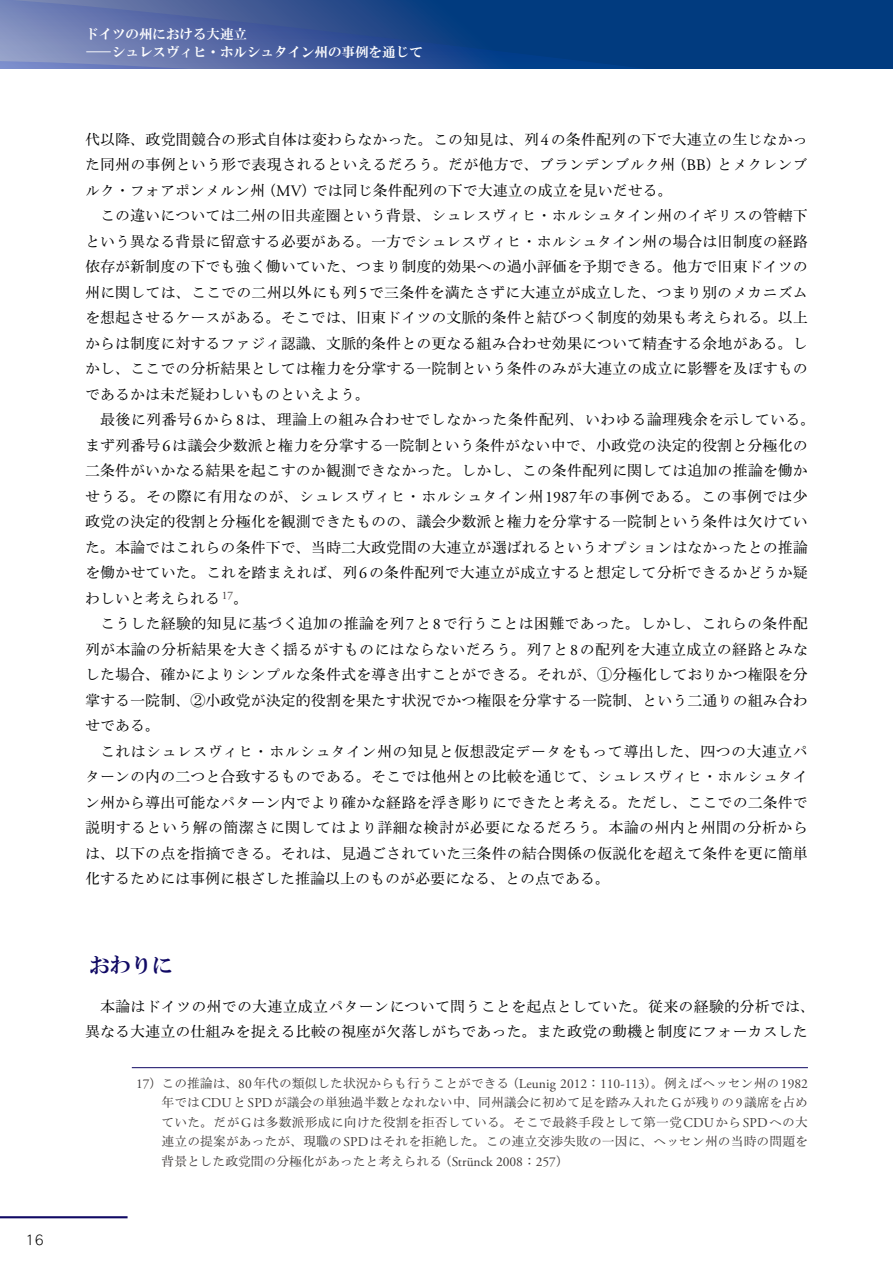
<style>
.page{position:relative;width:893px;height:1263px;background:#fff}
.page>*{position:absolute;margin:0;border:0;box-sizing:border-box;transform-origin:0 0}
.t1{font:21px "Ro H Mincho Std XB";color:#100964}
.t2{font:500 15px/25.5px "Ro H Min Kok Pro";letter-spacing:.005em;color:#000;text-align:justify}
.t3{font:13.5px/18px "Ro H Mincho Std XB";color:#fff}
.t4{font:13.5px "TB Go Std SL";color:#000}
.t5{font:500 12.75px/19.5px "Ro H Min Kok Pro";color:#3e3a39;text-align:justify}
.s1{font-family:"Adobe Garamond Pro";font-weight:400;font-size:15.9px}
.s2{font-family:"Adobe Garamond Pro";font-weight:400;font-size:13.5px}
</style>
<div class="page">
<svg style="left:0;top:0;width:893px;height:61px;background:#275090"></svg>
<svg style="left:0;top:61px;width:893px;height:7px;background:#2e5697"></svg>
<hr style="left:0;top:1216px;width:128px;height:2px;background:#100964">
<hr style="left:132px;top:1067px;width:676px;height:1px;background:#100964">
<p class="t4" style="left:26px;top:1228px;width:20px">16</p>
<p class="t3" style="left:85px;top:25px;width:339px">ドイツの州における大連立　<br>―シュレスヴィヒ・ホルシュタイン州の事例を通じて</p>
<p class="t2" style="left:85px;top:127px;width:724px">代以降、政党間競合の形式自体は変わらなかった。この知見は、列<span class="s1">4</span>の条件配列の下で大連立の生じなかった同州の事例という形で表現されるといえるだろう。だが他方で、ブランデンブルク州（<span class="s1">BB</span>）とメクレンブルク・フォアポンメルン州（<span class="s1">MV</span>）では同じ条件配列の下で大連立の成立を見いだせる。</p>
<p class="t2" style="left:85px;top:204px;width:724px;text-indent:15px">この違いについては二州の旧共産圏という背景、シュレスヴィヒ・ホルシュタイン州のイギリスの管轄下という異なる背景に留意する必要がある。一方でシュレスヴィヒ・ホルシュタイン州の場合は旧制度の経路依存が新制度の下でも強く働いていた、つまり制度的効果への過小評価を予期できる。他方で旧東ドイツの州に関しては、ここでの二州以外にも列<span class="s1">5</span>で三条件を満たさずに大連立が成立した、つまり別のメカニズムを想起させるケースがある。そこでは、旧東ドイツの文脈的条件と結びつく制度的効果も考えられる。以上からは制度に対するファジィ認識、文脈的条件との更なる組み合わせ効果について精査する余地がある。しかし、ここでの分析結果としては権力を分掌する一院制という条件のみが大連立の成立に影響を及ぼすものであるかは未だ疑わしいものといえよう。</p>
<p class="t2" style="left:85px;top:408px;width:732px;text-align:left;text-indent:15px">最後に列番号<span class="s1">6</span>から<span class="s1">8</span>は、理論上の組み合わせでしなかった条件配列、いわゆる論理残余を示している。まず列番号<span class="s1">6</span>は議会少数派と権力を分掌する一院制という条件がない中で、小政党の決定的役割と分極化の二条件がいかなる結果を起こすのか観測できなかった。しかし、この条件配列に関しては追加の推論を働かせうる。その際に有用なのが、シュレスヴィヒ・ホルシュタイン州<span class="s1">1987</span>年の事例である。この事例では少政党の決定的役割と分極化を観測できたものの、議会少数派と権力を分掌する一院制という条件は欠けていた。本論ではこれらの条件下で、当時二大政党間の大連立が選ばれるというオプションはなかったとの推論を働かせていた。これを踏まえれば、列<span class="s1">6</span>の条件配列で大連立が成立すると想定して分析できるかどうか疑わしいと考えられる <sup>17</sup>。</p>
<p class="t2" style="left:85px;top:612px;width:724px;text-indent:15px">こうした経験的知見に基づく追加の推論を列<span class="s1">7</span>と<span class="s1">8</span>で行うことは困難であった。しかし、これらの条件配列が本論の分析結果を大きく揺るがすものにはならないだろう。列<span class="s1">7</span>と<span class="s1">8</span>の配列を大連立成立の経路とみなした場合、確かによりシンプルな条件式を導き出すことができる。それが、①分極化しておりかつ権限を分掌する一院制、②小政党が決定的役割を果たす状況でかつ権限を分掌する一院制、という二通りの組み合わせである。</p>
<p class="t2" style="left:85px;top:739px;width:724px;text-indent:15px">これはシュレスヴィヒ・ホルシュタイン州の知見と仮想設定データをもって導出した、四つの大連立パターンの内の二つと合致するものである。そこでは他州との比較を通じて、シュレスヴィヒ・ホルシュタイン州から導出可能なパターン内でより確かな経路を浮き彫りにできたと考える。ただし、ここでの二条件で説明するという解の簡潔さに関してはより詳細な検討が必要になるだろう。本論の州内と州間の分析からは、以下の点を指摘できる。それは、見過ごされていた三条件の結合関係の仮説化を超えて条件を更に簡単化するためには事例に根ざした推論以上のものが必要になる、との点である。</p>
<h1 class="t1" style="left:89px;top:952px;width:85px">おわりに</h1>
<p class="t2" style="left:85px;top:994px;width:732px;text-indent:15px">本論はドイツの州での大連立成立パターンについて問うことを起点としていた。従来の経験的分析では、異なる大連立の仕組みを捉える比較の視座が欠落しがちであった。また政党の動機と制度にフォーカスした</p>
<p class="t5" style="left:162px;top:1074px;width:648px;text-indent:-26px"><span class="s2">17</span>）この推論は、<span class="s2">80</span>年代の類似した状況からも行うことができる（<span class="s2">Leunig 2012</span>：<span class="s2">110-113</span>）。例えばヘッセン州の<span class="s2">1982</span>年では<span class="s2">CDU</span>と<span class="s2">SPD</span>が議会の単独過半数となれない中、同州議会に初めて足を踏み入れた<span class="s2">G</span>が残りの<span class="s2">9</span>議席を占めていた。だが<span class="s2">G</span>は多数派形成に向けた役割を拒否している。そこで最終手段として第一党<span class="s2">CDU</span>から<span class="s2">SPD</span>への大連立の提案があったが、現職の<span class="s2">SPD</span>はそれを拒絶した。この連立交渉失敗の一因に、ヘッセン州の当時の問題を背景とした政党間の分極化があったと考えられる（<span class="s2">Strünck 2008</span>：<span class="s2">257</span>）</p>
</div>
